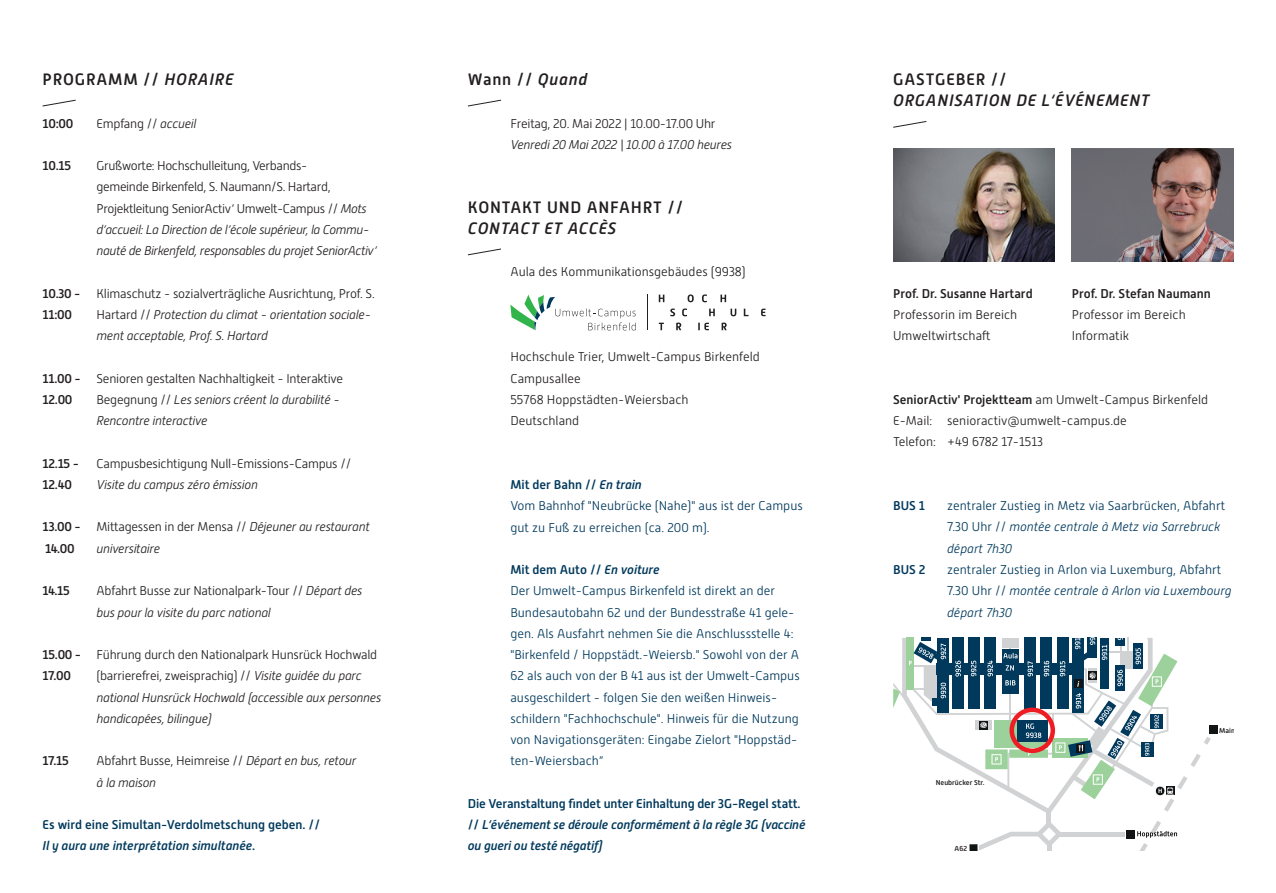
<style>
.page{position:relative;width:1276px;height:893px;background:#fff}
.page>*{position:absolute;margin:0;border:0;box-sizing:border-box;transform-origin:0 0}
.t1{font:500 16.5px "Alwyn New";letter-spacing:.05em;color:#231f20}
.t2{font:italic 500 16.5px "Alwyn New";letter-spacing:.05em;color:#231f20}
.t3{font:300 12.75px/21.3px "Alwyn New";color:#00395c}
.t4{font:300 12.75px/21.3px "Alwyn New";letter-spacing:-.02em;color:#231f20}
.t5{font:italic 300 12.75px/21.3px "Alwyn New";letter-spacing:-.02em;color:#231f20}
.t6{font:300 12.75px/21.3px "Alwyn New";color:#231f20}
.t7{font:italic 500 12.75px/21.3px "Alwyn New";letter-spacing:-.01em;color:#00395c}
.t8{font:500 12.75px "Alwyn New";color:#231f20}
.t9{font:500 12.75px "Alwyn New";color:#00395c}
.t10{font:500 7.2px "Alwyn New";color:#231f20}
.s1{font-style:italic}
.s2{font-style:normal}
.s3{font-weight:500}
.s4{font-weight:500;font-style:italic}
</style>
<div class="page">
<svg style="left:467px;top:248px;width:34px;height:8px"></svg>
<svg style="left:893px;top:121px;width:34px;height:7px"></svg>
<img style="left:893px;top:149px;width:161px;height:113px">
<img style="left:1071px;top:149px;width:162px;height:113px">
<div style="left:1209px;top:726px;width:8px;height:8px;background:#111516"></div>
<svg style="left:893px;top:638px;width:321px;height:212px"></svg>
<div style="left:1009px;top:708px;width:46px;height:45px;border:4px solid #ee1d23;border-radius:50%"></div>
<svg style="left:659px;top:295px;width:5px;height:7px"></svg>
<svg style="left:687px;top:294px;width:6px;height:8px"></svg>
<svg style="left:702px;top:294px;width:5px;height:8px"></svg>
<svg style="left:720px;top:295px;width:6px;height:7px"></svg>
<svg style="left:670px;top:308px;width:5px;height:8px"></svg>
<svg style="left:682px;top:308px;width:5px;height:8px"></svg>
<svg style="left:709px;top:309px;width:6px;height:7px"></svg>
<svg style="left:730px;top:309px;width:6px;height:7px"></svg>
<svg style="left:744px;top:309px;width:4px;height:7px"></svg>
<svg style="left:761px;top:309px;width:4px;height:7px"></svg>
<svg style="left:659px;top:323px;width:5px;height:7px"></svg>
<svg style="left:676px;top:323px;width:5px;height:7px"></svg>
<svg style="left:698px;top:323px;width:11px;height:7px"></svg>
<svg style="left:721px;top:323px;width:5px;height:7px"></svg>
<hr style="left:647px;top:295px;width:1px;height:35px;background:#231f20">
<svg style="left:510px;top:295px;width:126px;height:35px"></svg>
<svg style="left:467px;top:99px;width:34px;height:8px"></svg>
<svg style="left:42px;top:99px;width:34px;height:8px"></svg>
<p class="t1" style="left:43px;top:70px;width:192px">PROGRAMM // <span class="s1">HORAIRE</span></p>
<p class="t8" style="left:43px;top:116px;width:32px">10:00</p>
<p class="t4" style="left:97px;top:113px;width:101px">Empfang // <span class="s1">accueil</span></p>
<p class="t8" style="left:43px;top:158px;width:30px">10.15</p>
<p class="t4" style="left:97px;top:155px;width:282px">Grußworte: Hochschulleitung, Verbands-<br>gemeinde Birkenfeld, S. Naumann/S. Hartard, Projektleitung SeniorActiv‘ Umwelt-Campus // <span class="s1">Mots d‘accueil: La Direction de l‘école supérieur, la Commu&shy;nauté de Birkenfeld, responsables du projet SeniorActiv‘</span></p>
<p class="t8" style="left:43px;top:286px;width:39px">10.30 -</p>
<p class="t4" style="left:97px;top:283px;width:280px">Klimaschutz - sozialverträgliche Ausrichtung, Prof. S.</p>
<p class="t8" style="left:43px;top:307px;width:31px">11:00</p>
<p class="t5" style="left:97px;top:304px;width:276px"><span class="s2">Hartard //</span> Protection du climat - orientation sociale&shy;ment acceptable, Prof. S. Hartard</p>
<p class="t4" style="left:43px;top:368px;width:302px"><span class="s3">11.00 -</span> Senioren gestalten Nachhaltigkeit - Interaktive<br><span class="s3">12.00</span></p>
<p class="t5" style="left:97px;top:389px;width:245px"><span class="s2">Begegnung //</span> Les seniors créent la durabilité -<br>Rencontre interactive</p>
<p class="t8" style="left:43px;top:456px;width:38px">12.15 -</p>
<p class="t4" style="left:97px;top:453px;width:256px">Campusbesichtigung Null-Emissions-Campus //</p>
<p class="t8" style="left:43px;top:477px;width:31px">12.40</p>
<p class="t5" style="left:97px;top:474px;width:163px">Visite du campus zéro émission</p>
<p class="t4" style="left:43px;top:516px;width:329px"><span class="s3">13.00 -</span> Mittagessen in der Mensa // <span class="s1">Déjeuner au restaurant<br></span><span class="s3">14.00</span></p>
<p class="t5" style="left:97px;top:538px;width:65px">universitaire</p>
<p class="t8" style="left:43px;top:584px;width:29px">14.15</p>
<p class="t5" style="left:97px;top:580px;width:267px"><span class="s2">Abfahrt Busse zur Nationalpark-Tour //</span> Départ des bus pour la visite du parc national</p>
<p class="t4" style="left:43px;top:644px;width:336px"><span class="s3">15.00 -</span> Führung durch den Nationalpark Hunsrück Hochwald<br><span class="s3">17.00</span></p>
<p class="t5" style="left:97px;top:665px;width:286px"><span class="s2">(barrierefrei, zweisprachig) //</span> Visite guidée du parc national Hunsrück Hochwald (accessible aux personnes handicapées, bilingue)</p>
<p class="t8" style="left:43px;top:754px;width:28px">17.15</p>
<p class="t5" style="left:97px;top:750px;width:261px"><span class="s2">Abfahrt Busse, Heimreise //</span> Départ en bus, retour à la maison</p>
<p class="t9" style="left:43px;top:817px;width:279px">Es wird eine Simultan-Verdolmetschung geben. //</p>
<p class="t7" style="left:43px;top:835px;width:214px">Il y aura une interprétation simultanée.</p>
<p class="t1" style="left:468px;top:70px;width:121px">Wann // <span class="s1">Quand</span></p>
<p class="t4" style="left:510px;top:113px;width:207px">Freitag, 20. Mai 2022 | 10.00-17.00 Uhr</p>
<p class="t5" style="left:510px;top:134px;width:223px">Venredi 20 Mai 2022 | 10.00 à 17.00 heures</p>
<p class="t1" style="left:468px;top:198px;width:217px">KONTAKT UND ANFAHRT //</p>
<p class="t2" style="left:468px;top:219px;width:150px">CONTACT ET ACCÈS</p>
<p class="t6" style="left:510px;top:261px;width:237px">Aula des Kommunikationsgebäudes (9938)</p>
<p class="t6" style="left:510px;top:346px;width:251px">Hochschule Trier, Umwelt-Campus Birkenfeld<br>Campusallee<br>55768 Hoppstädten-Weiersbach<br>Deutschland</p>
<p class="t3" style="left:510px;top:474px;width:294px"><span class="s3">Mit der Bahn //</span> <span class="s4">En train<br></span>Vom Bahnhof "Neubrücke (Nahe)" aus ist der Campus gut zu Fuß zu erreichen (ca. 200 m).</p>
<p class="t3" style="left:510px;top:559px;width:291px"><span class="s3">Mit dem Auto //</span> <span class="s4">En voiture<br></span>Der Umwelt-Campus Birkenfeld ist direkt an der Bundesautobahn 62 und der Bundesstraße 41 gele&shy;gen. Als Ausfahrt nehmen Sie die Anschlussstelle 4: "Birkenfeld / Hoppstädt.-Weiersb." Sowohl von der A 62 als auch von der B 41 aus ist der Umwelt-Campus ausgeschildert - folgen Sie den weißen Hinweis&shy;schildern "Fachhochschule". Hinweis für die Nutzung von Navigationsgeräten: Eingabe Zielort "Hoppstäd&shy;ten-Weiersbach“</p>
<p class="t7" style="left:468px;top:793px;width:339px"><span class="s2">Die Veranstaltung findet unter Einhaltung der 3G-Regel statt. //</span> L‘événement se déroule conformément à la règle 3G (vacciné ou gueri ou testé négatif)</p>
<p class="t1" style="left:893px;top:70px;width:115px">GASTGEBER //</p>
<p class="t2" style="left:893px;top:91px;width:258px">ORGANISATION DE L‘ÉVÉNEMENT</p>
<p class="t8" style="left:893px;top:286px;width:141px">Prof. Dr. Susanne Hartard</p>
<p class="t6" style="left:893px;top:304px;width:126px">Professorin im Bereich<br>Umweltwirtschaft</p>
<p class="t8" style="left:1071px;top:286px;width:141px">Prof. Dr. Stefan Naumann</p>
<p class="t6" style="left:1071px;top:304px;width:115px">Professor im Bereich<br>Informatik</p>
<p class="t6" style="left:893px;top:389px;width:316px"><span class="s3">SeniorActiv' Projektteam</span> am Umwelt-Campus Birkenfeld<br>E-Mail: senioractiv@umwelt-campus.de<br>Telefon: +49 6782 17-1513</p>
<p class="t9" style="left:893px;top:499px;width:33px">BUS 1</p>
<p class="t3" style="left:947px;top:495px;width:279px">zentraler Zustieg in Metz via Saarbrücken, Abfahrt<br>7.30 Uhr // <span class="s1">montée centrale à Metz via Sarrebruck départ 7h30</span></p>
<p class="t9" style="left:893px;top:562px;width:34px">BUS 2</p>
<p class="t3" style="left:947px;top:559px;width:286px">zentraler Zustieg in Arlon via Luxemburg, Abfahrt<br>7.30 Uhr // <span class="s1">montée centrale à Arlon via Luxembourg départ 7h30</span></p>
<p class="t10" style="left:936px;top:778px;width:50px">Neubrücker Str.</p>
<p class="t10" style="left:954px;top:844px;width:14px">A62</p>
<p class="t10" style="left:1219px;top:726px;width:21px">Mainz</p>
</div>
